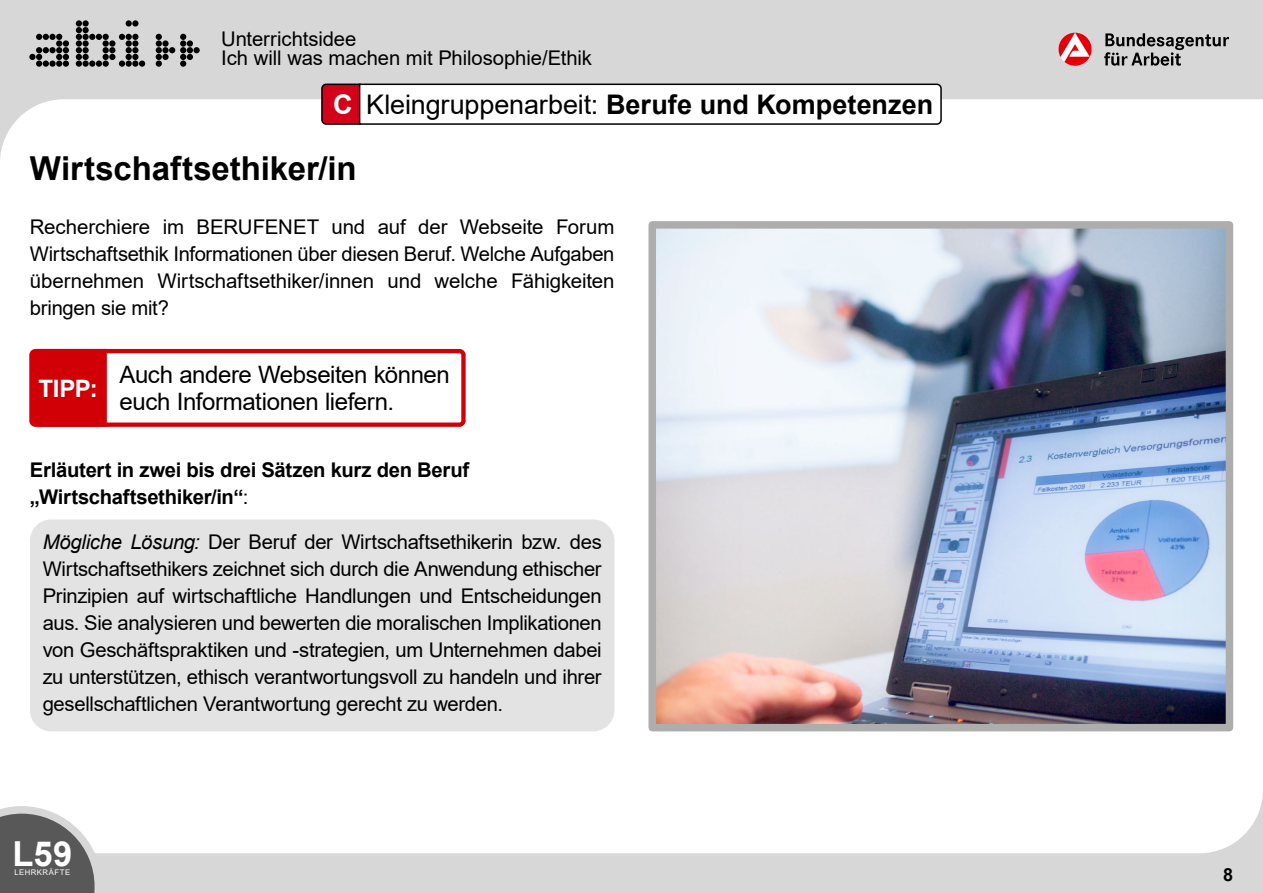
<style>
.page{position:relative;width:1263px;height:893px;background:#d7d7d7}
.page>*{position:absolute;margin:0;border:0;box-sizing:border-box;transform-origin:0 0}
.t1{font:700 34.5px "Arial";color:#fff}
.L_H2_22_pt{font:700 33px "Arial";letter-spacing:-.005em;color:#000}
.L_H1{font:700 27px "Arial";color:#000}
.Tipp_p_OE{font:24px/27px "Arial";letter-spacing:-.015em;color:#000}
.H3_TIPP{font:700 24px "Arial";color:#fff}
.L_p_OE_13_5{font:20.25px/27px "Arial";letter-spacing:-.005em;color:#000;text-align:justify}
.L_p_OE_13_5-2{font:700 20.25px/27px "Arial";letter-spacing:-.015em;color:#000}
.t2{font:700 18px "Arial";color:#000}
.t3{font:7.65px "Arial";letter-spacing:.065em;color:#fff}
.s1{color:#fff}
.s2{font-weight:400}
.s3{font-style:italic}
</style>
<div class="page">
<div style="left:0;top:99px;width:1263px;height:754px;background:#fff"></div>
<svg style="left:0;top:806px;width:102px;height:87px;background:#818181"></svg>
<svg style="left:29px;top:34px;width:40px;height:33px"></svg>
<svg style="left:76px;top:20px;width:69px;height:47px"></svg>
<svg style="left:156px;top:34px;width:44px;height:33px"></svg>
<svg style="left:1104px;top:33px;width:125px;height:33px"></svg>
<svg style="left:1058px;top:33px;width:33px;height:33px"></svg>
<div style="left:30px;top:519px;width:584px;height:212px;background:#e3e3e3;border-radius:21px"></div>
<svg style="left:320px;top:83px;width:622px;height:43px;background:#e9dedf"></svg>
<div style="left:29px;top:349px;width:437px;height:78px;border:4px solid #d10007;border-radius:4px"></div>
<div style="left:30px;top:349px;width:77px;height:78px;background:#d10007"></div>
<img style="left:657px;top:230px;width:567px;height:492px">
<div style="left:648px;top:221px;width:585px;height:510px;border:8px solid #adadad"></div>
<p class="L_p_OE_13_5" style="left:221px;top:29px;width:372px;line-height:19.2px">Unterrichtsidee<br>Ich will was machen mit Philosophie/Ethik</p>
<h1 class="L_H1" style="left:333px;top:85px;width:602px"><span class="s1">C</span> <span class="s2">Kleingruppenarbeit:</span> Berufe und Kompetenzen</h1>
<h2 class="L_H2_22_pt" style="left:30px;top:145px;width:328px">Wirtschaftsethiker/in</h2>
<p class="L_p_OE_13_5" style="left:30px;top:214px;width:586px">Recherchiere im BERUFENET und auf der Webseite Forum Wirtschaftsethik Informationen über diesen Beruf. Welche Aufgaben übernehmen Wirtschaftsethiker/innen und welche Fähigkeiten bringen sie mit?</p>
<h3 class="H3_TIPP" style="left:38px;top:371px;width:61px">TIPP:</h3>
<p class="Tipp_p_OE" style="left:120px;top:361px;width:332px">Auch andere Webseiten können euch Informationen liefern.</p>
<p class="L_p_OE_13_5-2" style="left:30px;top:457px;width:441px">Erläutert in zwei bis drei Sätzen kurz den Beruf „Wirtschaftsethiker/in“<span class="s2">:</span></p>
<p class="L_p_OE_13_5" style="left:43px;top:529px;width:561px"><span class="s3">Mögliche Lösung:</span> Der Beruf der Wirtschaftsethikerin bzw. des Wirtschaftsethikers zeichnet sich durch die Anwendung ethischer Prinzipien auf wirtschaftliche Handlungen und Entscheidungen aus. Sie analysieren und bewerten die moralischen Implikationen von Geschäftspraktiken und -strategien, um Unternehmen dabei zu unterstützen, ethisch verantwortungsvoll zu handeln und ihrer gesellschaftlichen Verantwortung gerecht zu werden.</p>
<h1 class="t1" style="left:13px;top:830px;width:61px">L59</h1>
<p class="t3" style="left:15px;top:867px;width:57px">LEHRKRÄFTE</p>
<p class="t2" style="left:1223px;top:861px;width:12px">8</p>
</div>
